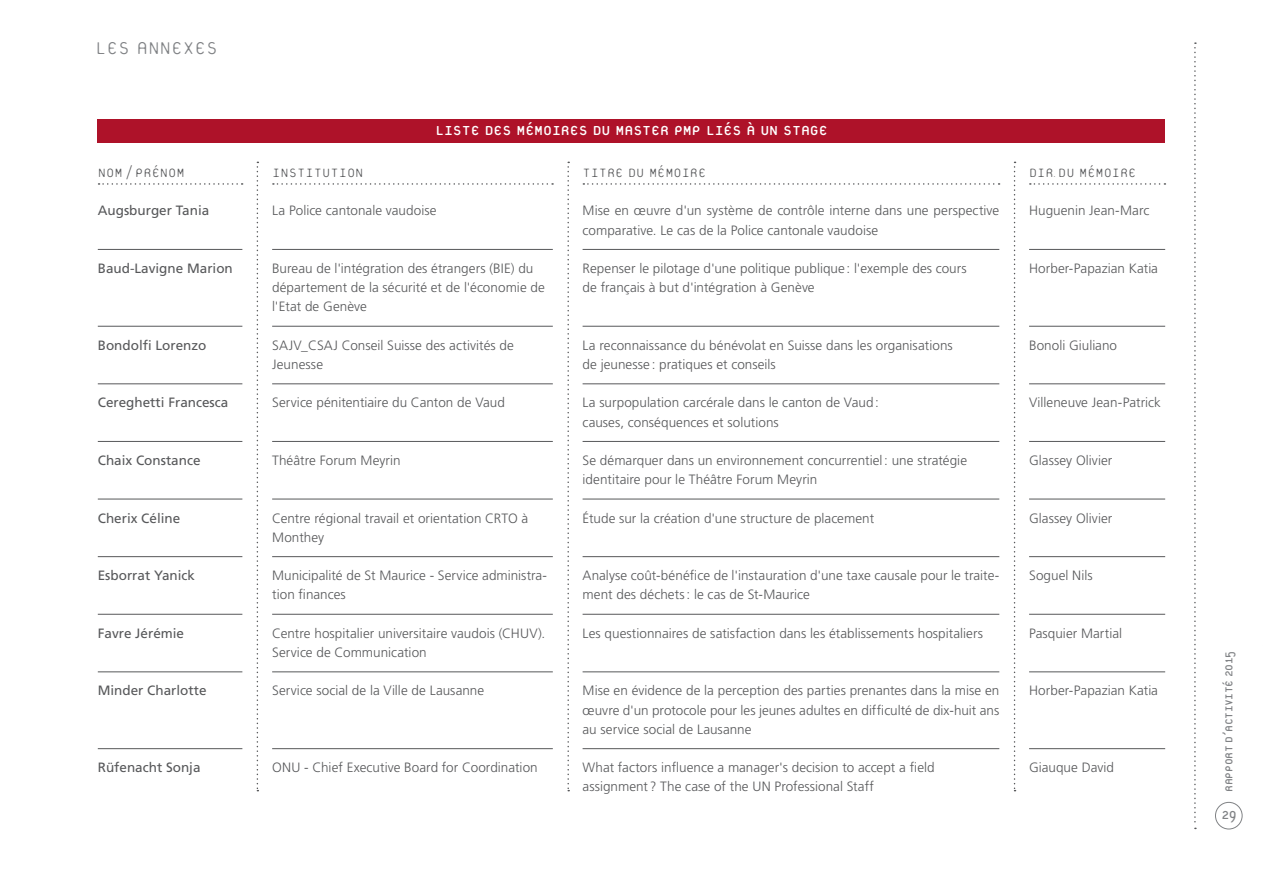
<style>
.page{position:relative;width:1263px;height:893px;background:#fff}
.page>*{position:absolute;margin:0;border:0;box-sizing:border-box;transform-origin:0 0}
.t1{font:100 25.5px "Platelet";letter-spacing:-.005em;color:#808285}
.t2{font:19.5px "Platelet";letter-spacing:-.005em;color:#fff}
.t3{font:100 18px "Platelet";letter-spacing:-.005em;color:#57585a}
.t4{font:17.25px "Platelet";color:#808285}
.t5{font:15px "Platelet";letter-spacing:-.02em;color:#808285}
.t6{font:300 13.5px/19.2px "Frutiger LT Std";letter-spacing:.005em;color:#57585a}
.t7{font:13.5px "Frutiger LT Std";color:#57585a}
</style>
<div class="page">
<svg style="left:1194px;top:42px;width:2px;height:787px"></svg>
<div style="left:1215px;top:802px;width:27px;height:27px;border:1px solid #808285;border-radius:50%"></div>
<hr style="left:1029px;top:249px;width:136px;height:1px;background:#57585a">
<hr style="left:1029px;top:326px;width:136px;height:1px;background:#57585a">
<hr style="left:1029px;top:384px;width:136px;height:1px;background:#57585a">
<hr style="left:1029px;top:441px;width:136px;height:1px;background:#57585a">
<hr style="left:1029px;top:499px;width:136px;height:1px;background:#57585a">
<hr style="left:1029px;top:556px;width:136px;height:1px;background:#57585a">
<hr style="left:1029px;top:614px;width:136px;height:1px;background:#57585a">
<hr style="left:1029px;top:672px;width:136px;height:1px;background:#57585a">
<hr style="left:1029px;top:748px;width:136px;height:1px;background:#57585a">
<hr style="left:583px;top:249px;width:416px;height:1px;background:#57585a">
<hr style="left:583px;top:326px;width:416px;height:1px;background:#57585a">
<hr style="left:583px;top:384px;width:416px;height:1px;background:#57585a">
<hr style="left:583px;top:441px;width:416px;height:1px;background:#57585a">
<hr style="left:583px;top:499px;width:416px;height:1px;background:#57585a">
<hr style="left:583px;top:556px;width:416px;height:1px;background:#57585a">
<hr style="left:583px;top:614px;width:416px;height:1px;background:#57585a">
<hr style="left:583px;top:672px;width:416px;height:1px;background:#57585a">
<hr style="left:583px;top:748px;width:416px;height:1px;background:#57585a">
<hr style="left:272px;top:249px;width:281px;height:1px;background:#57585a">
<hr style="left:272px;top:326px;width:281px;height:1px;background:#57585a">
<hr style="left:272px;top:384px;width:281px;height:1px;background:#57585a">
<hr style="left:272px;top:441px;width:281px;height:1px;background:#57585a">
<hr style="left:272px;top:499px;width:281px;height:1px;background:#57585a">
<hr style="left:272px;top:556px;width:281px;height:1px;background:#57585a">
<hr style="left:272px;top:614px;width:281px;height:1px;background:#57585a">
<hr style="left:272px;top:672px;width:281px;height:1px;background:#57585a">
<hr style="left:272px;top:748px;width:281px;height:1px;background:#57585a">
<hr style="left:98px;top:249px;width:144px;height:1px;background:#57585a">
<hr style="left:98px;top:326px;width:144px;height:1px;background:#57585a">
<hr style="left:98px;top:384px;width:144px;height:1px;background:#57585a">
<hr style="left:98px;top:441px;width:144px;height:1px;background:#57585a">
<hr style="left:98px;top:499px;width:144px;height:1px;background:#57585a">
<hr style="left:98px;top:556px;width:144px;height:1px;background:#57585a">
<hr style="left:98px;top:614px;width:144px;height:1px;background:#57585a">
<hr style="left:98px;top:672px;width:144px;height:1px;background:#57585a">
<hr style="left:98px;top:748px;width:144px;height:1px;background:#57585a">
<svg style="left:99px;top:183px;width:144px;height:2px"></svg>
<svg style="left:273px;top:183px;width:280px;height:2px"></svg>
<svg style="left:583px;top:183px;width:416px;height:2px"></svg>
<svg style="left:1030px;top:183px;width:135px;height:2px"></svg>
<div style="left:98px;top:119px;width:1067px;height:24px;background:#ae1229"></div>
<svg style="left:257px;top:162px;width:1px;height:629px"></svg>
<svg style="left:567px;top:162px;width:2px;height:629px"></svg>
<svg style="left:1014px;top:162px;width:1px;height:629px"></svg>
<h1 class="t1" style="left:95px;top:36px;width:125px">LES ANNEXES</h1>
<h2 class="t2" style="left:435px;top:122px;width:394px">LISTE DES MÉMOIRES DU MASTER PMP LIÉS À UN STAGE</h2>
<h3 class="t3" style="left:98px;top:164px;width:89px">NOM /PRÉNOM</h3>
<h3 class="t3" style="left:272px;top:164px;width:93px">INSTITUTION</h3>
<h3 class="t3" style="left:583px;top:164px;width:125px">TITRE DU MÉMOIRE</h3>
<h3 class="t3" style="left:1029px;top:164px;width:109px">DIR.DU MÉMOIRE</h3>
<p class="t7" style="left:98px;top:203px;width:113px">Augsburger Tania</p>
<p class="t6" style="left:272px;top:201px;width:166px">La Police cantonale vaudoise</p>
<p class="t6" style="left:583px;top:201px;width:418px">Mise en œuvre d'un système de contrôle interne dans une perspective comparative. Le cas de la Police cantonale vaudoise</p>
<p class="t6" style="left:1029px;top:201px;width:122px">Huguenin Jean-Marc</p>
<p class="t7" style="left:98px;top:260px;width:137px">Baud-Lavigne Marion</p>
<p class="t6" style="left:272px;top:259px;width:274px">Bureau de l'intégration des étrangers (BIE) du département de la sécurité et de l'économie de l'Etat de Genève</p>
<p class="t6" style="left:583px;top:259px;width:386px">Repenser le pilotage d'une politique publique : l'exemple des cours de français à but d'intégration à Genève</p>
<p class="t6" style="left:1029px;top:259px;width:130px">Horber-Papazian Katia</p>
<p class="t7" style="left:98px;top:337px;width:110px">Bondolfi Lorenzo</p>
<p class="t6" style="left:272px;top:336px;width:243px">SAJV_CSAJ Conseil Suisse des activités de<br>Jeunesse</p>
<p class="t6" style="left:583px;top:336px;width:372px">La reconnaissance du bénévolat en Suisse dans les organisations de jeunesse: pratiques et conseils</p>
<p class="t6" style="left:1029px;top:336px;width:90px">Bonoli Giuliano</p>
<p class="t7" style="left:98px;top:395px;width:132px">Cereghetti Francesca</p>
<p class="t6" style="left:272px;top:393px;width:234px">Service pénitentiaire du Canton de Vaud</p>
<p class="t6" style="left:583px;top:393px;width:298px">La surpopulation carcérale dans le canton de Vaud: causes, conséquences et solutions</p>
<p class="t6" style="left:1029px;top:393px;width:133px">Villeneuve Jean-Patrick</p>
<p class="t7" style="left:98px;top:452px;width:104px">Chaix Constance</p>
<p class="t6" style="left:272px;top:451px;width:130px">Théâtre Forum Meyrin</p>
<p class="t6" style="left:583px;top:451px;width:386px">Se démarquer dans un environnement concurrentiel: une stratégie identitaire pour le Théâtre Forum Meyrin</p>
<p class="t6" style="left:1029px;top:451px;width:85px">Glassey Olivier</p>
<p class="t7" style="left:98px;top:510px;width:84px">Cherix Céline</p>
<p class="t6" style="left:272px;top:508px;width:258px">Centre régional travail et orientation CRTO à<br>Monthey</p>
<p class="t6" style="left:583px;top:508px;width:293px">Étude sur la création d'une structure de placement</p>
<p class="t6" style="left:1029px;top:508px;width:85px">Glassey Olivier</p>
<p class="t7" style="left:98px;top:568px;width:99px">Esborrat Yanick</p>
<p class="t6" style="left:272px;top:566px;width:276px">Municipalité de St Maurice - Service administra&shy;tion finances</p>
<p class="t6" style="left:583px;top:566px;width:418px">Analyse coût-bénéfice de l'instauration d'une taxe causale pour le traite&shy;ment des déchets: le cas de St-Maurice</p>
<p class="t6" style="left:1029px;top:566px;width:65px">Soguel Nils</p>
<p class="t7" style="left:98px;top:625px;width:88px">Favre Jérémie</p>
<p class="t6" style="left:272px;top:624px;width:275px">Centre hospitalier universitaire vaudois (CHUV).<br>Service de Communication</p>
<p class="t6" style="left:583px;top:624px;width:402px">Les questionnaires de satisfaction dans les établissements hospitaliers</p>
<p class="t6" style="left:1029px;top:624px;width:95px">Pasquier Martial</p>
<p class="t7" style="left:98px;top:683px;width:110px">Minder Charlotte</p>
<p class="t6" style="left:272px;top:681px;width:214px">Service social de la Ville de Lausanne</p>
<p class="t6" style="left:583px;top:681px;width:418px;text-align:justify">Mise en évidence de la perception des parties prenantes dans la mise en œuvre d'un protocole pour les jeunes adultes en difficulté de dix-huit ans au service social de Lausanne</p>
<p class="t6" style="left:1029px;top:681px;width:130px">Horber-Papazian Katia</p>
<p class="t7" style="left:98px;top:760px;width:104px">Rüfenacht Sonja</p>
<p class="t6" style="left:272px;top:758px;width:267px">ONU - Chief Executive Board for Coordination</p>
<p class="t6" style="left:583px;top:758px;width:354px">What factors influence a manager's decision to accept a field assignment ? The case of the UN Professional Staff</p>
<p class="t6" style="left:1029px;top:758px;width:86px">Giauque David</p>
<p class="t5" style="left:1222px;top:792px;width:142px;rotate:-90deg">RAPPORT D’ACTIVITÉ 2015</p>
<p class="t4" style="left:1221px;top:806px;width:17px">29</p>
</div>
